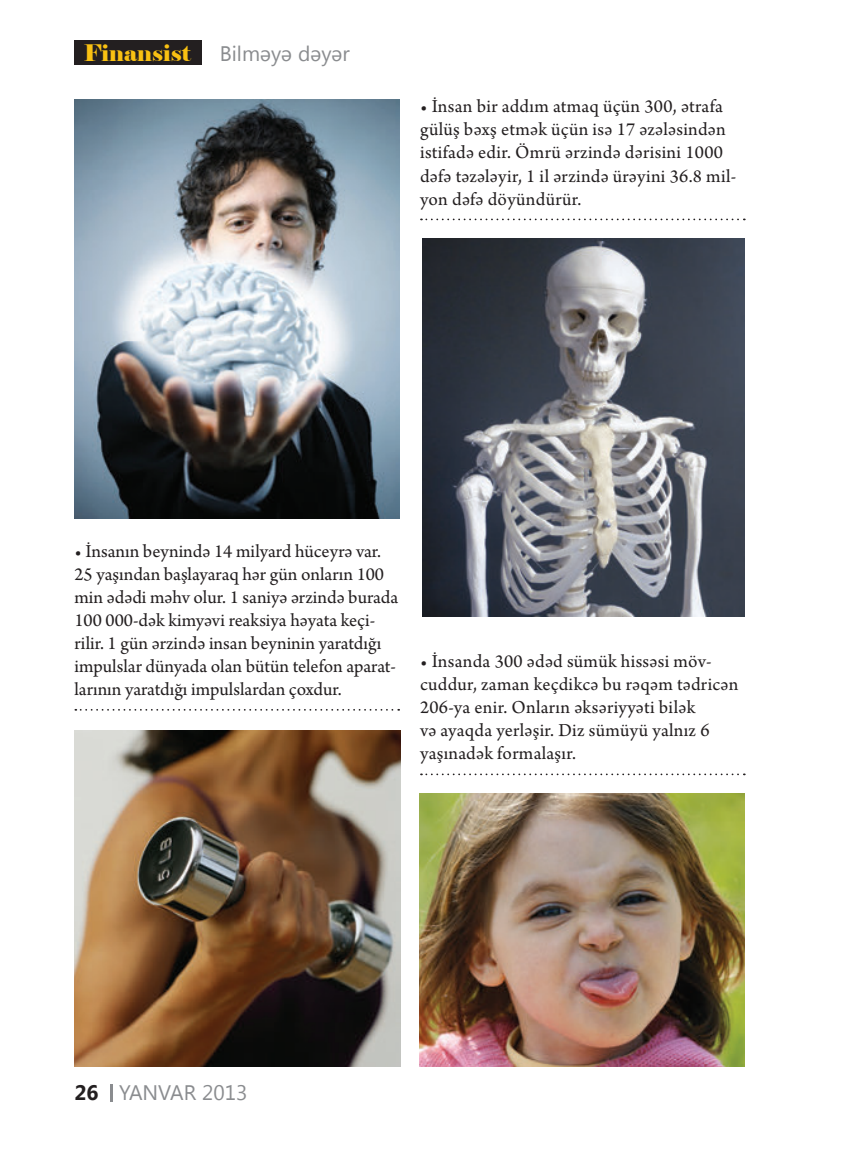
<style>
.page{position:relative;width:844px;height:1166px;background:#fff}
.page>*{position:absolute;margin:0;border:0;box-sizing:border-box;transform-origin:0 0}
.t1{font:22.75px "Elephant";color:#f9c112}
.t2{font:21px "Segoe UI";color:#8a8c8f}
.t3{font:19.25px/23.1px "Arno Pro";letter-spacing:.01em;color:#231f20}
.s1{font-weight:700;color:#231f20}
</style>
<div class="page">
<hr style="left:110px;top:1084px;width:3px;height:17px;background:#8a8c8f">
<div style="left:74px;top:40px;width:127px;height:24px;background:#231f20"></div>
<img style="left:74px;top:99px;width:325px;height:420px">
<img style="left:74px;top:730px;width:326px;height:337px">
<img style="left:422px;top:238px;width:322px;height:378px">
<img style="left:419px;top:794px;width:325px;height:273px">
<svg style="left:75px;top:709px;width:324px;height:2px"></svg>
<svg style="left:421px;top:219px;width:323px;height:1px"></svg>
<svg style="left:421px;top:773px;width:323px;height:2px"></svg>
<p class="t1" style="left:84px;top:39px;width:109px">Finansist</p>
<p class="t2" style="left:220px;top:38px;width:131px">Bilməyə dəyər</p>
<p class="t3" style="left:420px;top:96px;width:318px">• İnsan bir addım atmaq üçün 300, ətrafa gülüş bəxş etmək üçün isə 17 əzələsindən istifadə edir. Ömrü ərzində dərisini 1000 dəfə təzələyir, 1 il ərzində ürəyini 36.8 mil&shy;yon dəfə döyündürür.</p>
<p class="t3" style="left:74px;top:541px;width:325px">• İnsanın beynində 14 milyard hüceyrə var.<br>25 yaşından başlayaraq hər gün onların 100 min ədədi məhv olur. 1 saniyə ərzində burada 100 000-dək kimyəvi reaksiya həyata keçi&shy;rilir. 1 gün ərzində insan beyninin yaratdığı impulslar dünyada olan bütün telefon aparat&shy;larının yaratdığı impulslardan çoxdur.</p>
<p class="t3" style="left:420px;top:651px;width:320px">• İnsanda 300 ədəd sümük hissəsi möv&shy;cuddur, zaman keçdikcə bu rəqəm tədricən 206-ya enir. Onların əksəriyyəti bilək<br>və ayaqda yerləşir. Diz sümüyü yalnız 6 yaşınadək formalaşır.</p>
<p class="t2" style="left:74px;top:1077px;width:174px"><span class="s1">26</span> YANVAR 2013</p>
</div>
